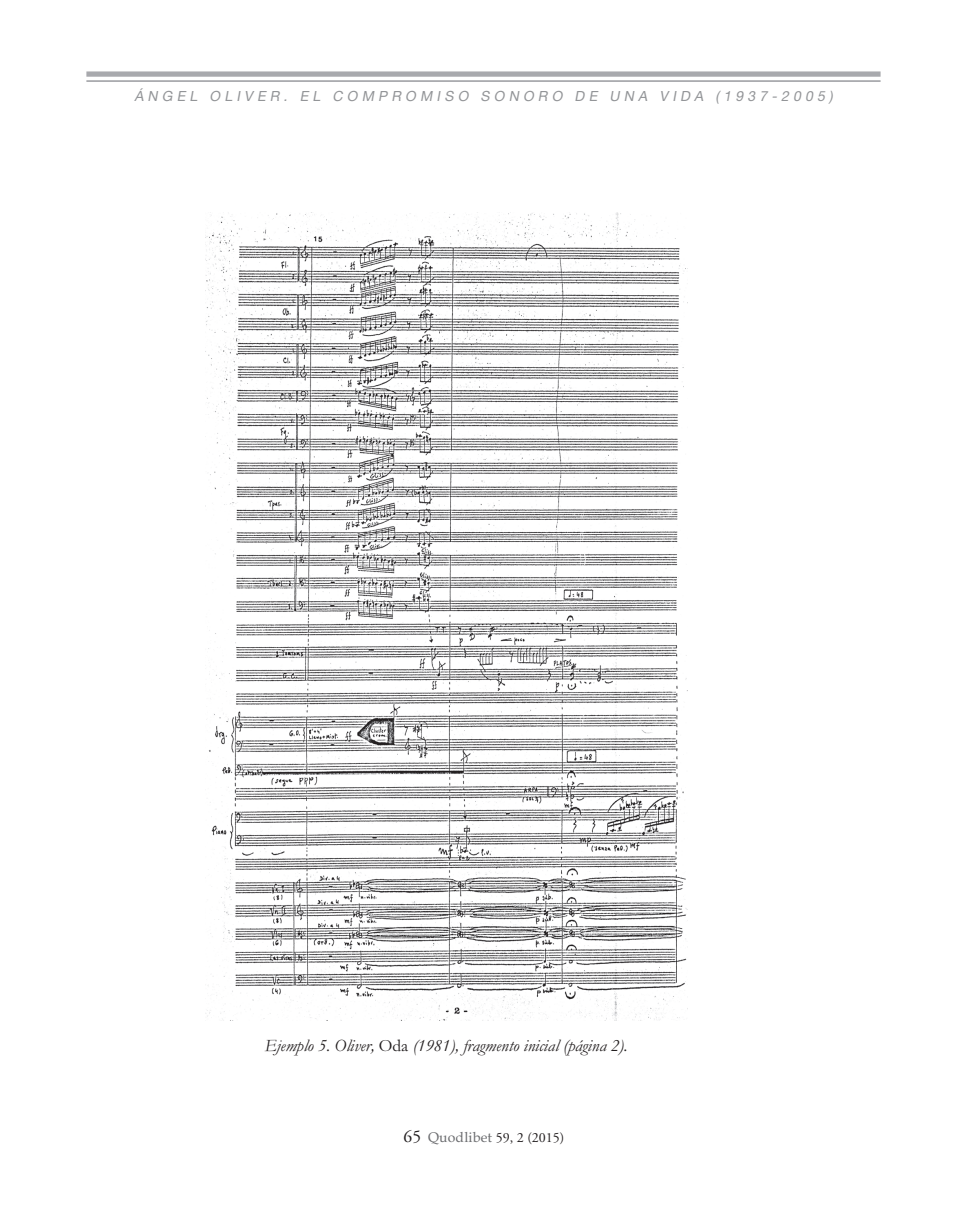
<style>
.page{position:relative;width:967px;height:1215px;background:#fff}
.page>*{position:absolute;margin:0;border:0;box-sizing:border-box;transform-origin:0 0}
.t1{font:italic 17.5px "Garamond";color:#231f20}
.t2{font:italic 14px "Helvetica Neue LT Std";letter-spacing:.3em;color:#939598}
.t3{font:14px "Adobe Garamond Pro";color:#231f20}
.s1{font-style:normal}
.s2{font-size:17.5px}
.s3{font-family:"Book Antiqua";color:#6c6d70}
</style>
<div class="page">
<div style="left:86px;top:71px;width:794px;height:6px;background:#a8a9ad"></div>
<hr style="left:86px;top:80px;width:794px;height:2px;background:#a8a9ad">
<img style="left:205px;top:213px;width:482px;height:807px">
<p class="t2" style="left:134px;top:88px;width:699px">ÁNGEL OLIVER. EL COMPROMISO SONORO DE UNA VIDA (1937-2005)</p>
<p class="t1" style="left:265px;top:1039px;width:364px">Ejemplo 5. Oliver, <span class="s1">Oda</span> (1981), fragmento inicial (página 2).</p>
<p class="t3" style="left:403px;top:1131px;width:162px"><span class="s2">65</span> <span class="s3">Quodlibet</span> 59, 2 (2015)</p>
</div>
